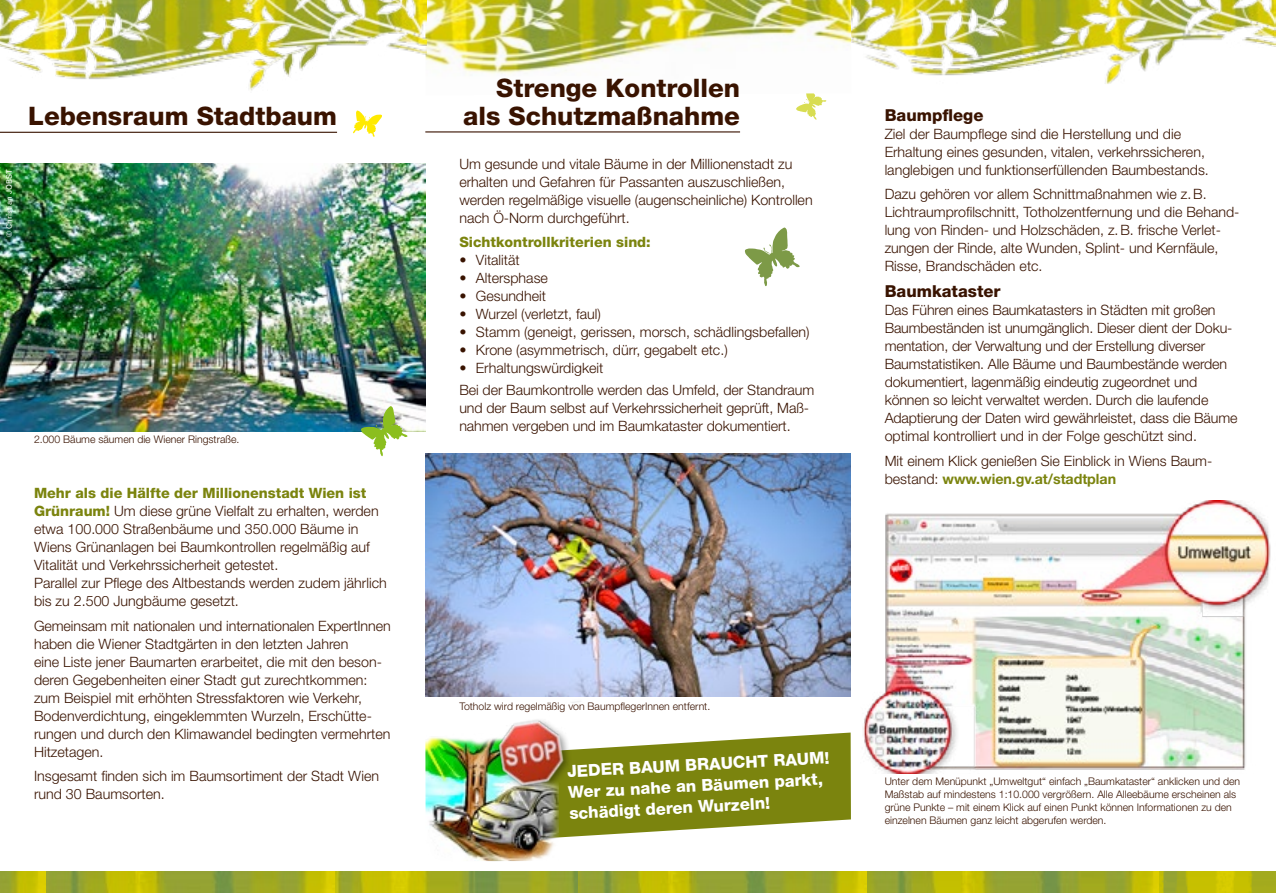
<style>
.page{position:relative;width:1276px;height:893px;background:#fff}
.page>*{position:absolute;margin:0;border:0;box-sizing:border-box;transform-origin:0 0}
.t1{font:800 25.5px/28.5px "Helvetica Neue";color:#391300;text-align:right}
.t2{font:800 16.5px/21px "Helvetica Neue";color:#fff}
.t3{font:800 16.5px "Helvetica Neue";color:#391300}
.Copy{font:300 14.25px/18px "Helvetica Neue";color:#391300}
.Copy-2{font:800 14.25px "Helvetica Neue";color:#7b840e}
.t4{font:300 10.5px/12.8px "Helvetica Neue";color:#391300}
.t5{font:7.5px "Univers";letter-spacing:.01em;color:#fff}
.s1{font-weight:700;color:#7b840e}
.s2{font-weight:800;color:#7b840e}
</style>
<div class="page">
<img style="left:595px;top:872px;width:564px;height:21px">
<img style="left:1159px;top:872px;width:117px;height:21px">
<img style="left:0;top:872px;width:595px;height:21px">
<svg style="left:559px;top:732px;width:292px;height:106px"></svg>
<img style="left:425px;top:737px;width:134px;height:124px">
<img style="left:0;top:163px;width:425px;height:268px">
<svg style="left:744px;top:227px;width:55px;height:59px"></svg>
<svg style="left:796px;top:95px;width:30px;height:25px"></svg>
<svg style="left:353px;top:111px;width:29px;height:26px"></svg>
<svg style="left:361px;top:406px;width:46px;height:50px"></svg>
<img style="left:851px;top:0;width:425px;height:84px">
<img style="left:427px;top:0;width:424px;height:95px">
<img style="left:0;top:0;width:427px;height:91px">
<hr style="left:425px;top:131px;width:315px;height:1px;background:#391300">
<hr style="left:0;top:132px;width:337px;height:1px;background:#391300">
<img style="left:425px;top:454px;width:425px;height:242px">
<img style="left:467px;top:701px;width:128px;height:106px">
<img style="left:850px;top:500px;width:421px;height:274px">
<p class="t5" style="left:5px;top:237px;width:69px;rotate:-90deg">© Christian JOBST</p>
<h2 class="t1" style="left:463px;top:73px;width:278px">Strenge Kontrollen als Schutzmaßnahme</h2>
<p class="Copy" style="left:459px;top:154px;width:355px">Um gesunde und vitale Bäume in der Millionenstadt zu erhalten und Gefahren für Passanten auszuschließen, werden regelmäßige visuelle (augenscheinliche) Kontrollen nach Ö-Norm durchgeführt.</p>
<p class="Copy-2" style="left:459px;top:233px;width:193px">Sichtkontrollkriterien sind:</p>
<p class="Copy" style="left:459px;top:251px;width:62px">• Vitalität</p>
<p class="Copy" style="left:459px;top:269px;width:90px">• Altersphase</p>
<p class="Copy" style="left:459px;top:287px;width:88px">• Gesundheit</p>
<p class="Copy" style="left:459px;top:305px;width:143px">• Wurzel (verletzt, faul)</p>
<p class="Copy" style="left:459px;top:323px;width:352px">• Stamm (geneigt, gerissen, morsch, schädlingsbefallen)</p>
<p class="Copy" style="left:459px;top:341px;width:270px">• Krone (asymmetrisch, dürr, gegabelt etc.)</p>
<p class="Copy" style="left:459px;top:359px;width:145px">• Erhaltungswürdigkeit</p>
<p class="Copy" style="left:459px;top:381px;width:356px">Bei der Baumkontrolle werden das Umfeld, der Standraum und der Baum selbst auf Verkehrssicherheit geprüft, Maß&shy;nahmen vergeben und im Baumkataster dokumentiert.</p>
<h2 class="t1" style="left:28px;top:102px;width:310px">Lebensraum Stadtbaum</h2>
<h3 class="t3" style="left:884px;top:105px;width:100px">Baumpflege</h3>
<p class="Copy" style="left:884px;top:125px;width:326px">Ziel der Baumpflege sind die Herstellung und die<br>Erhaltung eines gesunden, vitalen, verkehrssicheren, langlebigen und funktionserfüllenden Baumbestands.</p>
<p class="Copy" style="left:884px;top:185px;width:356px">Dazu gehören vor allem Schnittmaßnahmen wie z.B.<br>Lichtraumprofilschnitt, Totholzentfernung und die Behand&shy;lung von Rinden- und Holzschäden, z.B. frische Verlet&shy;zungen der Rinde, alte Wunden, Splint- und Kernfäule, Risse, Brandschäden etc.</p>
<h3 class="t3" style="left:884px;top:282px;width:117px">Baumkataster</h3>
<p class="Copy" style="left:884px;top:301px;width:354px">Das Führen eines Baumkatasters in Städten mit großen Baumbeständen ist unumgänglich. Dieser dient der Doku&shy;mentation, der Verwaltung und der Erstellung diverser Baumstatistiken. Alle Bäume und Baumbestände werden dokumentiert, lagenmäßig eindeutig zugeordnet und können so leicht verwaltet werden. Durch die laufende Adaptierung der Daten wird gewährleistet, dass die Bäume optimal kontrolliert und in der Folge geschützt sind.</p>
<p class="Copy" style="left:884px;top:451px;width:327px">Mit einem Klick genießen Sie Einblick in Wiens Baum&shy;bestand: <span class="s1">www.wien.gv.at/stadtplan</span></p>
<p class="t4" style="left:34px;top:433px;width:207px">2.000 Bäume säumen die Wiener Ringstraße.</p>
<p class="Copy" style="left:34px;top:484px;width:354px"><span class="s2">Mehr als die Hälfte der Millionenstadt Wien ist Grünraum!</span> Um diese grüne Vielfalt zu erhalten, werden etwa 100.000 Straßenbäume und 350.000 Bäume in Wiens Grünanlagen bei Baumkontrollen regelmäßig auf Vitalität und Verkehrssicherheit getestet.<br>Parallel zur Pflege des Altbestands werden zudem jährlich bis zu 2.500 Jungbäume gesetzt.</p>
<p class="Copy" style="left:34px;top:616px;width:358px">Gemeinsam mit nationalen und internationalen ExpertInnen haben die Wiener Stadtgärten in den letzten Jahren<br>eine Liste jener Baumarten erarbeitet, die mit den beson&shy;deren Gegebenheiten einer Stadt gut zurechtkommen: zum Beispiel mit erhöhten Stressfaktoren wie Verkehr, Bodenverdichtung, eingeklemmten Wurzeln, Erschütte&shy;rungen und durch den Klimawandel bedingten vermehrten Hitzetagen.</p>
<p class="Copy" style="left:34px;top:766px;width:346px">Insgesamt finden sich im Baumsortiment der Stadt Wien rund 30 Baumsorten.</p>
<p class="t4" style="left:884px;top:775px;width:357px">Unter dem Menüpunkt „Umweltgut“ einfach „Baumkataster“ anklicken und den Maßstab auf mindestens 1:10.000 vergrößern. Alle Alleebäume erscheinen als grüne Punkte – mit einem Klick auf einen Punkt können Informationen zu den einzelnen Bäumen ganz leicht abgerufen werden.</p>
<p class="t4" style="left:459px;top:699px;width:252px">Totholz wird regelmäßig von BaumpflegerInnen entfernt.</p>
<h3 class="t2" style="left:566px;top:761px;width:264px;rotate:-3deg">JEDER BAUM BRAUCHT RAUM!</h3>
<h3 class="t2" style="left:568px;top:782px;width:256px;rotate:-3deg">Wer zu nahe an Bäumen parkt, schädigt deren Wurzeln!</h3>
</div>
